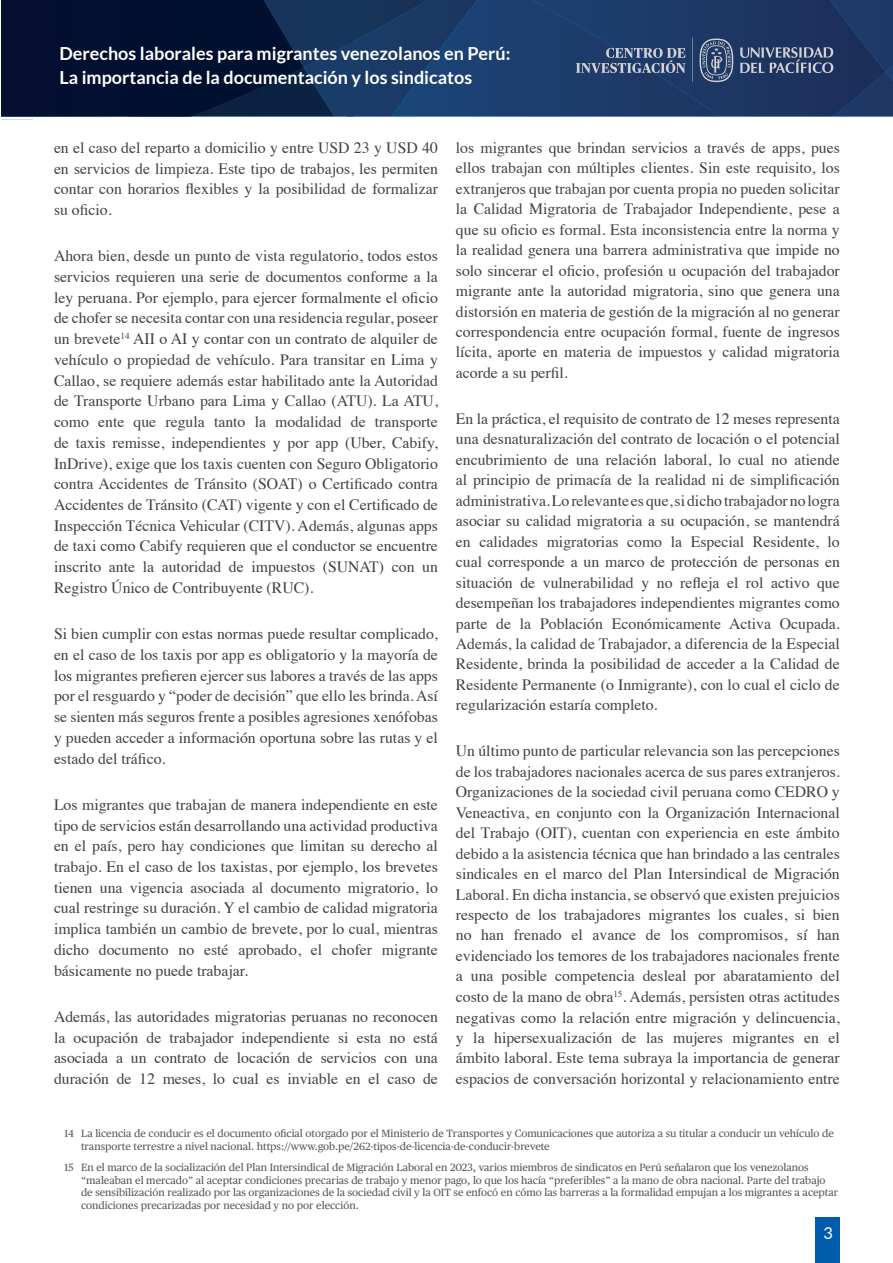
<style>
.page{position:relative;width:893px;height:1263px;background:#fff}
.page>*{position:absolute;margin:0;border:0;box-sizing:border-box;transform-origin:0 0}
.t1{font:700 18px/24px "Lato";color:#fff}
.t2{font:16.5px "Lato";color:#fff}
.t3{font:15.75px/20.4px "Times";color:#414042;text-align:justify}
.t4{font:10.5px/12.6px "Publico Text";color:#58595b}
</style>
<div class="page">
<div style="left:815px;top:1217px;width:25px;height:46px;background:#005cab"></div>
<svg style="left:1px;top:0;width:892px;height:118px;background:#193059"></svg>
<p class="t1" style="left:59px;top:41px;width:453px">Derechos laborales para migrantes venezolanos en Perú:<br>La importancia de la documentación y los sindicatos</p>
<p class="t3" style="left:54px;top:136px;width:385px">en el caso del reparto a domicilio y entre USD 23 y USD 40 en servicios de limpieza. Este tipo de trabajos, les permiten contar con horarios flexibles y la posibilidad de formalizar su oficio.</p>
<p class="t3" style="left:54px;top:244px;width:385px">Ahora bien, desde un punto de vista regulatorio, todos estos servicios requieren una serie de documentos conforme a la ley peruana. Por ejemplo, para ejercer formalmente el oficio de chofer se necesita contar con una residencia regular, poseer un brevete<sup>14</sup> AII o AI y contar con un contrato de alquiler de vehículo o propiedad de vehículo. Para transitar en Lima y Callao, se requiere además estar habilitado ante la Autoridad de Transporte Urbano para Lima y Callao (ATU). La ATU, como ente que regula tanto la modalidad de transporte de taxis remisse, independientes y por app (Uber, Cabify, InDrive), exige que los taxis cuenten con Seguro Obligatorio contra Accidentes de Tránsito (SOAT) o Certificado contra Accidentes de Tránsito (CAT) vigente y con el Certificado de Inspección Técnica Vehicular (CITV). Además, algunas apps de taxi como Cabify requieren que el conductor se encuentre inscrito ante la autoridad de impuestos (SUNAT) con un Registro Único de Contribuyente (RUC).</p>
<p class="t3" style="left:54px;top:622px;width:385px">Si bien cumplir con estas normas puede resultar complicado, en el caso de los taxis por app es obligatorio y la mayoría de los migrantes prefieren ejercer sus labores a través de las apps por el resguardo y “poder de decisión” que ello les brinda. Así se sienten más seguros frente a posibles agresiones xenófobas y pueden acceder a información oportuna sobre las rutas y el estado del tráfico.</p>
<p class="t3" style="left:54px;top:793px;width:385px">Los migrantes que trabajan de manera independiente en este tipo de servicios están desarrollando una actividad productiva en el país, pero hay condiciones que limitan su derecho al trabajo. En el caso de los taxistas, por ejemplo, los brevetes tienen una vigencia asociada al documento migratorio, lo cual restringe su duración. Y el cambio de calidad migratoria implica también un cambio de brevete, por lo cual, mientras dicho documento no esté aprobado, el chofer migrante básicamente no puede trabajar.</p>
<p class="t3" style="left:54px;top:1005px;width:385px">Además, las autoridades migratorias peruanas no reconocen la ocupación de trabajador independiente si esta no está asociada a un contrato de locación de servicios con una duración de 12 meses, lo cual es inviable en el caso de</p>
<p class="t3" style="left:456px;top:136px;width:385px">los migrantes que brindan servicios a través de apps, pues ellos trabajan con múltiples clientes. Sin este requisito, los extranjeros que trabajan por cuenta propia no pueden solicitar la Calidad Migratoria de Trabajador Independiente, pese a que su oficio es formal. Esta inconsistencia entre la norma y la realidad genera una barrera administrativa que impide no solo sincerar el oficio, profesión u ocupación del trabajador migrante ante la autoridad migratoria, sino que genera una distorsión en materia de gestión de la migración al no generar correspondencia entre ocupación formal, fuente de ingresos lícita, aporte en materia de impuestos y calidad migratoria acorde a su perfil.</p>
<p class="t3" style="left:456px;top:407px;width:385px">En la práctica, el requisito de contrato de 12 meses representa una desnaturalización del contrato de locación o el potencial encubrimiento de una relación laboral, lo cual no atiende al principio de primacía de la realidad ni de simplificación administrativa. Lo relevante es que, si dicho trabajador no logra asociar su calidad migratoria a su ocupación, se mantendrá en calidades migratorias como la Especial Residente, lo cual corresponde a un marco de protección de personas en situación de vulnerabilidad y no refleja el rol activo que desempeñan los trabajadores independientes migrantes como parte de la Población Económicamente Activa Ocupada.<br>Además, la calidad de Trabajador, a diferencia de la Especial Residente, brinda la posibilidad de acceder a la Calidad de Residente Permanente (o Inmigrante), con lo cual el ciclo de regularización estaría completo.</p>
<p class="t3" style="left:456px;top:739px;width:385px">Un último punto de particular relevancia son las percepciones de los trabajadores nacionales acerca de sus pares extranjeros.<br>Organizaciones de la sociedad civil peruana como CEDRO y Veneactiva, en conjunto con la Organización Internacional del Trabajo (OIT), cuentan con experiencia en este ámbito debido a la asistencia técnica que han brindado a las centrales sindicales en el marco del Plan Intersindical de Migración Laboral. En dicha instancia, se observó que existen prejuicios respecto de los trabajadores migrantes los cuales, si bien no han frenado el avance de los compromisos, sí han evidenciado los temores de los trabajadores nacionales frente a una posible competencia desleal por abaratamiento del costo de la mano de obra<sup>15</sup>. Además, persisten otras actitudes negativas como la relación entre migración y delincuencia, y la hipersexualización de las mujeres migrantes en el ámbito laboral. Este tema subraya la importancia de generar espacios de conversación horizontal y relacionamiento entre</p>
<p class="t4" style="left:81px;top:1127px;width:754px;text-indent:-17px">14 La licencia de conducir es el documento oficial otorgado por el Ministerio de Transportes y Comunicaciones que autoriza a su titular a conducir un vehículo de transporte terrestre a nivel nacional. https://www.gob.pe/262-tipos-de-licencia-de-conducir-brevete</p>
<p class="t4" style="left:81px;top:1160px;width:759px;text-indent:-16px">15 En el marco de la socialización del Plan Intersindical de Migración Laboral en 2023, varios miembros de sindicatos en Perú señalaron que los venezolanos “maleaban el mercado” al aceptar condiciones precarias de trabajo y menor pago, lo que los hacía “preferibles” a la mano de obra nacional. Parte del trabajo de sensibilización realizado por las organizaciones de la sociedad civil y la OIT se enfocó en cómo las barreras a la formalidad empujan a los migrantes a aceptar condiciones precarizadas por necesidad y no por elección.</p>
<p class="t2" style="left:823px;top:1221px;width:11px">3</p>
</div>
